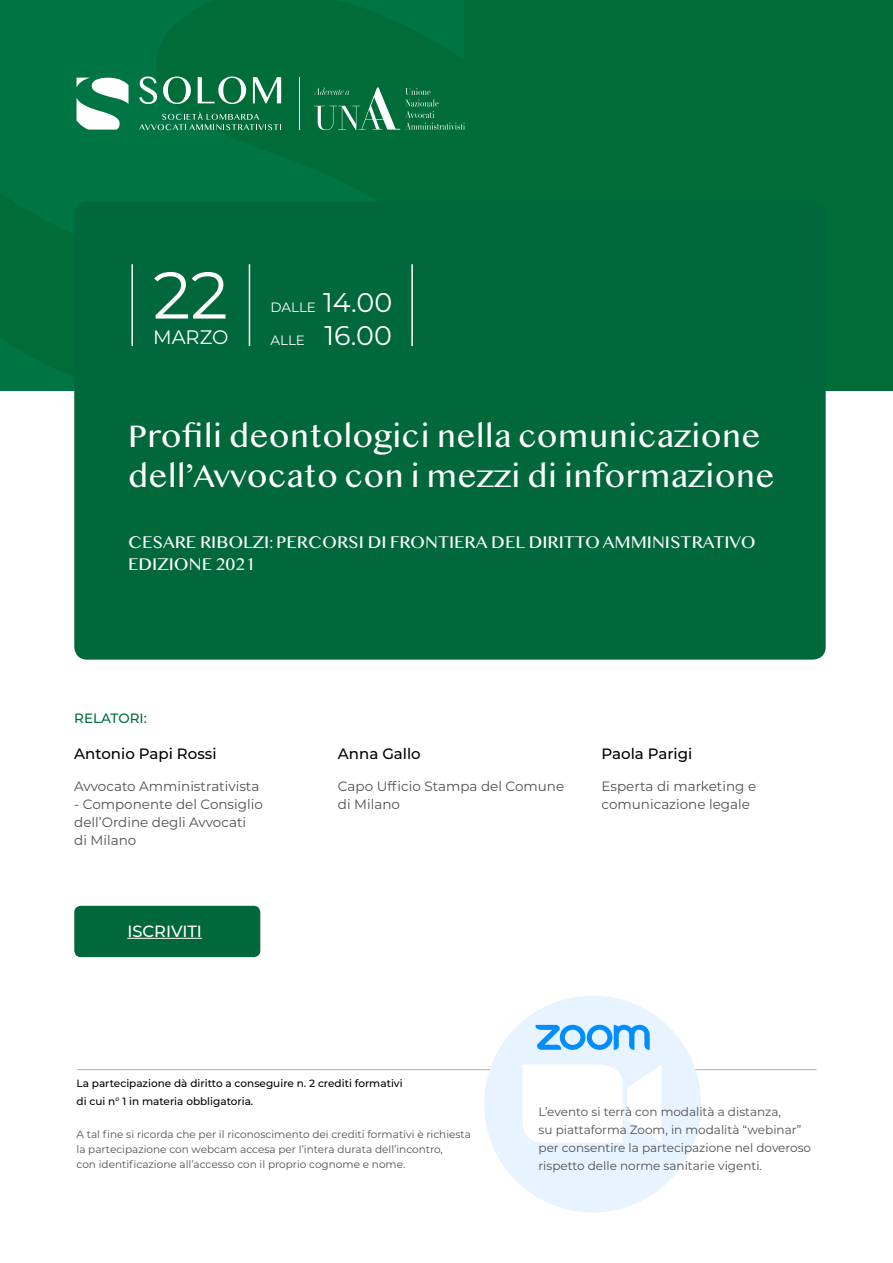
<style>
.page{position:relative;width:893px;height:1263px;background:#fff}
.page>*{position:absolute;margin:0;border:0;box-sizing:border-box;transform-origin:0 0}
.t1{font:66px "Montserrat";color:#fff}
.t2{font:33px/39.6px "Sinhala MN";color:#fff}
.t3{font:27px "Montserrat";color:#fff}
.t4{font:19.5px "Montserrat";color:#fff}
.t5{font:18px/21.6px "Sinhala MN";color:#fff}
.t6{font:500 16.35px "Montserrat";color:#fff}
.t7{font:500 15px "Montserrat";color:#000}
.t8{font:13.5px/18px "Montserrat";color:#504f53}
.t9{font:13.5px "Montserrat";color:#fff}
.t10{font:500 13.5px "Montserrat";color:#006b3b}
.t11{font:12px/18px "Montserrat";color:#504f53}
.t12{font:10.5px/15px "Montserrat";color:#504f53}
.t13{font:500 10.5px/18px "Montserrat";color:#000}
.s1{font-size:27px}
.s2{font-size:13.5px}
</style>
<div class="page">
<div style="left:0;top:0;width:893px;height:390px;background:#006c38"></div>
<img style="left:0;top:0;width:463px;height:390px">
<div style="left:74px;top:201px;width:752px;height:459px;background:#00683b;border-radius:13px"></div>
<hr style="left:77px;top:1069px;width:739px;height:1px;background:#aeafb2">
<div style="left:484px;top:995px;width:217px;height:217px;background:#e7f4ff;border-radius:50%"></div>
<svg style="left:522px;top:1065px;width:139px;height:78px;background:#fbfdff"></svg>
<svg style="left:139px;top:77px;width:18px;height:27px"></svg>
<svg style="left:163px;top:77px;width:28px;height:27px"></svg>
<svg style="left:198px;top:77px;width:48px;height:27px"></svg>
<svg style="left:253px;top:77px;width:28px;height:26px"></svg>
<hr style="left:299px;top:78px;width:1px;height:52px;background:#fff">
<svg style="left:139px;top:112px;width:142px;height:18px"></svg>
<svg style="left:77px;top:78px;width:52px;height:52px"></svg>
<svg style="left:314px;top:87px;width:151px;height:43px"></svg>
<hr style="left:249px;top:264px;width:1px;height:82px;background:#fff">
<hr style="left:131px;top:264px;width:2px;height:82px;background:#fff">
<hr style="left:411px;top:264px;width:2px;height:82px;background:#fff">
<div style="left:74px;top:906px;width:186px;height:51px;background:#00683b;border-radius:7px"></div>
<hr style="left:127px;top:938px;width:75px;height:1px;background:#fff">
<svg style="left:535px;top:1024px;width:115px;height:26px"></svg>
<h1 class="t1" style="left:153px;top:250px;width:76px">22</h1>
<h3 class="t4" style="left:153px;top:324px;width:77px">MARZO</h3>
<p class="t9" style="left:270px;top:297px;width:124px">DALLE <span class="s1">14.00</span></p>
<h3 class="t3" style="left:270px;top:316px;width:123px"><span class="s2">ALLE</span> 16.00</h3>
<h2 class="t2" style="left:128px;top:419px;width:648px">Profili deontologici nella comunicazione dell’Avvocato con i mezzi di informazione</h2>
<h3 class="t5" style="left:128px;top:533px;width:629px">CESARE RIBOLZI: PERCORSI DI FRONTIERA DEL DIRITTO AMMINISTRATIVO<br>EDIZIONE 2021</h3>
<p class="t10" style="left:74px;top:709px;width:74px">RELATORI:</p>
<h3 class="t7" style="left:74px;top:743px;width:144px">Antonio Papi Rossi</h3>
<p class="t8" style="left:74px;top:776px;width:187px">Avvocato Amministrativista</p>
<p class="t8" style="left:74px;top:794px;width:190px">- Componente del Consiglio dell’Ordine degli Avvocati<br>di Milano</p>
<h3 class="t6" style="left:127px;top:919px;width:76px">ISCRIVITI</h3>
<h3 class="t7" style="left:338px;top:743px;width:84px">Anna Gallo</h3>
<p class="t8" style="left:338px;top:776px;width:228px">Capo Ufficio Stampa del Comune di Milano</p>
<h3 class="t7" style="left:602px;top:743px;width:92px">Paola Parigi</h3>
<p class="t8" style="left:602px;top:776px;width:156px">Esperta di marketing e comunicazione legale</p>
<p class="t13" style="left:77px;top:1074px;width:328px">La partecipazione dà diritto a conseguire n. 2 crediti formativi di cui n° 1 in materia obbligatoria.</p>
<p class="t12" style="left:77px;top:1126px;width:396px">A tal fine si ricorda che per il riconoscimento dei crediti formativi è richiesta la partecipazione con webcam accesa per l’intera durata dell’incontro,<br>con identificazione all’accesso con il proprio cognome e nome.</p>
<p class="t11" style="left:539px;top:1102px;width:274px">L’evento si terrà con modalità a distanza,<br>su piattaforma Zoom, in modalità “webinar” per consentire la partecipazione nel doveroso rispetto delle norme sanitarie vigenti.</p>
</div>
